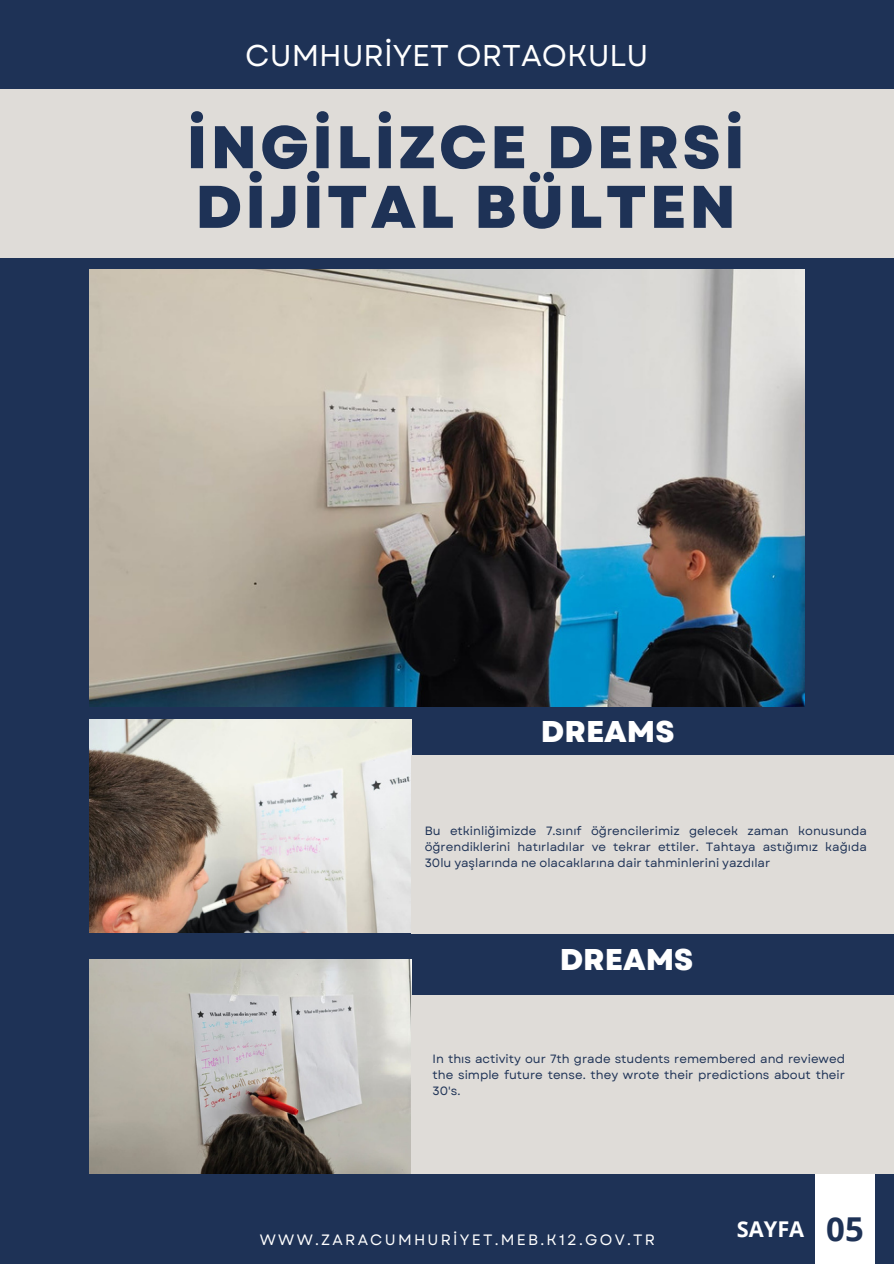
<style>
.page{position:relative;width:894px;height:1264px;background:#fff}
.page>*{position:absolute;margin:0;border:0;box-sizing:border-box;transform-origin:0 0}
.t1{font:800 60px/59.7px "Garet";letter-spacing:.05em;color:#1e3256}
.t2{font:700 32.85px "Open Sans";color:#1e3256}
.t3{font:30px "Garet";color:#fff}
.t4{font:800 30px "Garet";color:#fff}
.t5{font:700 21.75px "Open Sans";color:#fff}
.t6{font:15px "Garet";letter-spacing:.15em;color:#fff}
.t7{font:12px/16px "Garet";color:#1e3256;text-align:justify}
</style>
<div class="page">
<div style="left:0;top:0;width:893px;height:1263px;background:#1e3256"></div>
<div style="left:0;top:89px;width:893px;height:169px;background:#dfdcd8"></div>
<img style="left:89px;top:959px;width:322px;height:214px">
<img style="left:89px;top:719px;width:322px;height:213px">
<div style="left:815px;top:1172px;width:59px;height:91px;background:#fff"></div>
<div style="left:411px;top:754px;width:482px;height:179px;background:#dfdcd8"></div>
<div style="left:411px;top:995px;width:482px;height:179px;background:#dfdcd8"></div>
<img style="left:89px;top:269px;width:715px;height:437px">
<p class="t3" style="left:245px;top:34px;width:404px">CUMHURİYET ORTAOKULU</p>
<p class="t1" style="left:186px;top:118px;width:559px">İNGİLİZCE DERSİ<br>DİJİTAL BÜLTEN</p>
<p class="t4" style="left:540px;top:710px;width:135px">DREAMS</p>
<h2 class="t7" style="left:424px;top:822px;width:443px">Bu etkinliğimizde 7.sınıf öğrencilerimiz gelecek zaman konusunda öğrendiklerini hatırladılar ve tekrar ettiler. Tahtaya astığımız kağıda 30lu yaşlarında ne olacaklarına dair tahminlerini yazdılar</h2>
<h2 class="t4" style="left:559px;top:938px;width:135px">DREAMS</h2>
<p class="t7" style="left:432px;top:1050px;width:414px">In thıs activity our 7th grade students remembered and reviewed the simple future tense. they wrote their predictions about their 30's.</p>
<p class="t6" style="left:260px;top:1229px;width:396px">WWW.ZARACUMHURİYET.MEB.K12.GOV.TR</p>
<p class="t5" style="left:736px;top:1213px;width:69px">SAYFA</p>
<p class="t2" style="left:826px;top:1205px;width:39px">05</p>
</div>
